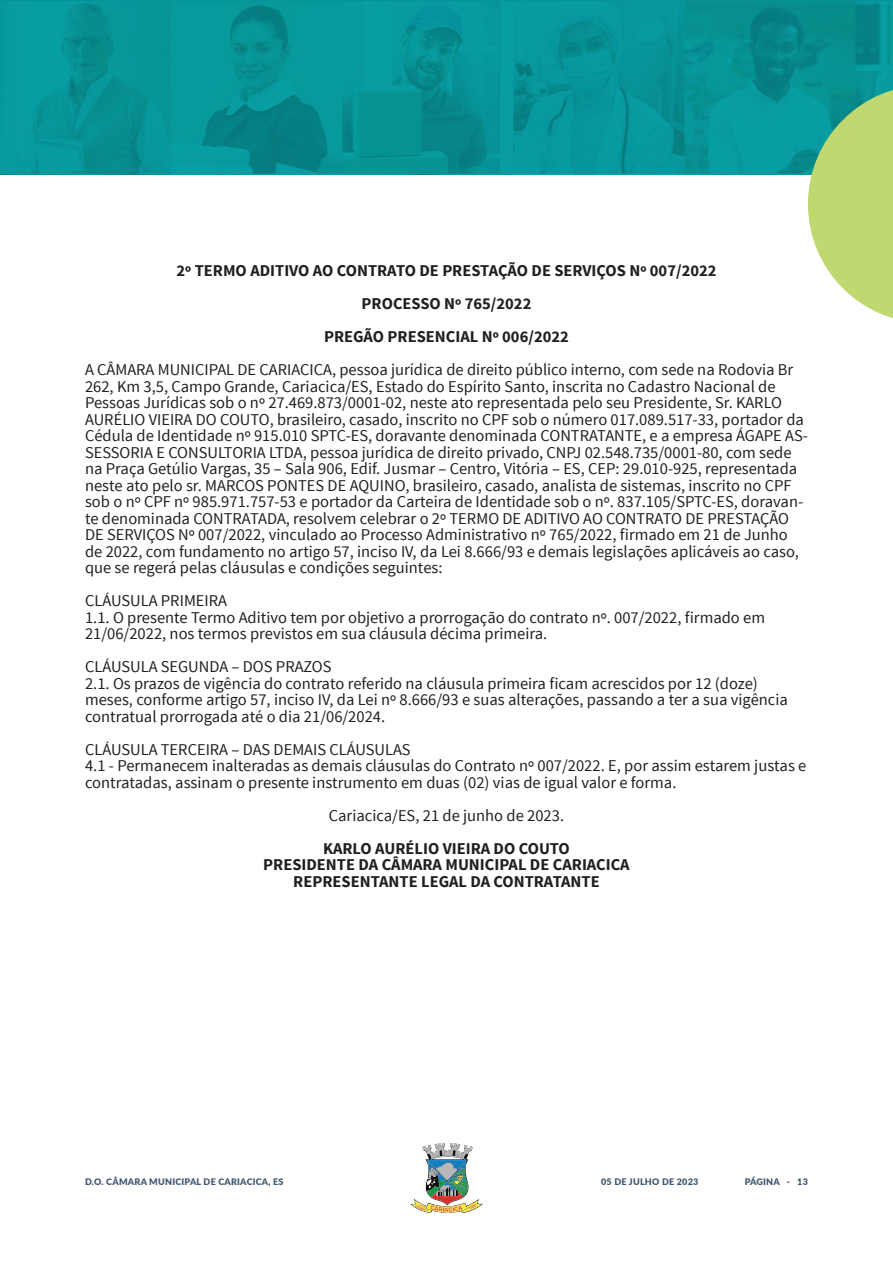
<style>
.page{position:relative;width:893px;height:1263px;background:#fff}
.page>*{position:absolute;margin:0;border:0;box-sizing:border-box;transform-origin:0 0}
.t1{font:16.5px/16.5px "Source Sans Pro";color:#231f20}
.t2{font:700 16.5px "Source Sans Pro";color:#231f20}
.t3{font:900 9px "Lato";letter-spacing:.025em;color:#405970}
</style>
<div class="page">
<svg style="left:410px;top:1143px;width:73px;height:70px"></svg>
<img style="left:0;top:2px;width:893px;height:172px">
<svg style="left:808px;top:85px;width:85px;height:233px;background:#abd288"></svg>
<p class="t2" style="left:176px;top:260px;width:542px">2º TERMO ADITIVO AO CONTRATO DE PRESTAÇÃO DE SERVIÇOS Nº 007/2022</p>
<p class="t2" style="left:362px;top:293px;width:171px">PROCESSO Nº 765/2022</p>
<p class="t2" style="left:324px;top:326px;width:246px">PREGÃO PRESENCIAL Nº 006/2022</p>
<p class="t1" style="left:85px;top:362px;width:710px">A CÂMARA MUNICIPAL DE CARIACICA, pessoa jurídica de direito público interno, com sede na Rodovia Br</p>
<p class="t1" style="left:85px;top:378px;width:724px">262, Km 3,5, Campo Grande, Cariacica/ES, Estado do Espírito Santo, inscrita no Cadastro Nacional de Pessoas Jurídicas sob o nº 27.469.873/0001-02, neste ato representada pelo seu Presidente, Sr. KARLO AURÉLIO VIEIRA DO COUTO, brasileiro, casado, inscrito no CPF sob o número 017.089.517-33, portador da Cédula de Identidade nº 915.010 SPTC-ES, doravante denominada CONTRATANTE, e a empresa ÁGAPE AS-SESSORIA E CONSULTORIA LTDA, pessoa jurídica de direito privado, CNPJ 02.548.735/0001-80, com sede na Praça Getúlio Vargas, 35 – Sala 906, Edif. Jusmar – Centro, Vitória – ES, CEP: 29.010-925, representada neste ato pelo sr. MARCOS PONTES DE AQUINO, brasileiro, casado, analista de sistemas, inscrito no CPF sob o nº CPF nº 985.971.757-53 e portador da Carteira de Identidade sob o nº. 837.105/SPTC-ES, doravan&shy;te denominada CONTRATADA, resolvem celebrar o 2º TERMO DE ADITIVO AO CONTRATO DE PRESTAÇÃO</p>
<p class="t1" style="left:85px;top:527px;width:704px">DE SERVIÇOS Nº 007/2022, vinculado ao Processo Administrativo nº 765/2022, firmado em 21 de Junho</p>
<p class="t1" style="left:85px;top:543px;width:715px">de 2022, com fundamento no artigo 57, inciso IV, da Lei 8.666/93 e demais legislações aplicáveis ao caso,</p>
<p class="t1" style="left:85px;top:560px;width:359px">que se regerá pelas cláusulas e condições seguintes:</p>
<p class="t1" style="left:85px;top:593px;width:144px">CLÁUSULA PRIMEIRA</p>
<p class="t1" style="left:85px;top:609px;width:682px">1.1. O presente Termo Aditivo tem por objetivo a prorrogação do contrato nº. 007/2022, firmado em</p>
<p class="t1" style="left:85px;top:626px;width:464px">21/06/2022, nos termos previstos em sua cláusula décima primeira.</p>
<p class="t1" style="left:85px;top:659px;width:248px">CLÁUSULA SEGUNDA – DOS PRAZOS</p>
<p class="t1" style="left:85px;top:675px;width:704px">2.1. Os prazos de vigência do contrato referido na cláusula primeira ficam acrescidos por 12 (doze) meses, conforme artigo 57, inciso IV, da Lei nº 8.666/93 e suas alterações, passando a ter a sua vigência contratual prorrogada até o dia 21/06/2024.</p>
<p class="t1" style="left:85px;top:741px;width:327px">CLÁUSULA TERCEIRA – DAS DEMAIS CLÁUSULAS</p>
<p class="t1" style="left:85px;top:758px;width:723px">4.1 - Permanecem inalteradas as demais cláusulas do Contrato nº 007/2022. E, por assim estarem justas e</p>
<p class="t1" style="left:85px;top:774px;width:593px">contratadas, assinam o presente instrumento em duas (02) vias de igual valor e forma.</p>
<p class="t1" style="left:329px;top:807px;width:237px">Cariacica/ES, 21 de junho de 2023.</p>
<p class="t2" style="left:323px;top:837px;width:248px">KARLO AURÉLIO VIEIRA DO COUTO</p>
<p class="t2" style="left:263px;top:854px;width:368px">PRESIDENTE DA CÂMARA MUNICIPAL DE CARIACICA</p>
<p class="t2" style="left:293px;top:870px;width:308px">REPRESENTANTE LEGAL DA CONTRATANTE</p>
<p class="t3" style="left:85px;top:1175px;width:200px">D.O. CÂMARA MUNICIPAL DE CARIACICA, ES</p>
<p class="t3" style="left:601px;top:1175px;width:99px">05 DE JULHO DE 2023</p>
<p class="t3" style="left:745px;top:1175px;width:65px">PÁGINA - 13</p>
</div>
